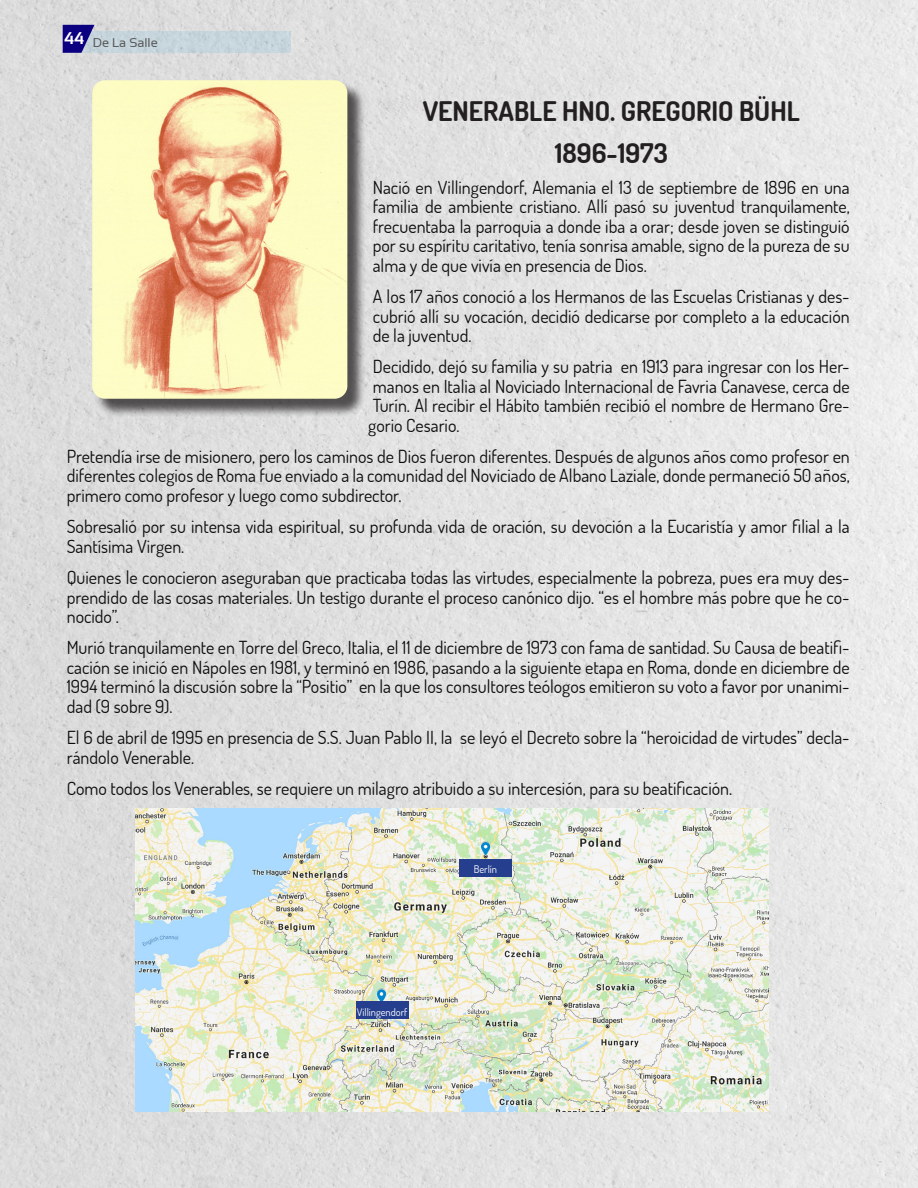
<style>
.page{position:relative;width:918px;height:1188px;background:#fff}
.page>*{position:absolute;margin:0;border:0;box-sizing:border-box;transform-origin:0 0}
.t1{font:700 27px "Dosis";color:#231f20}
.t2{font:18px/19.5px "Dosis";color:#0d0d0d;text-align:justify}
.t3{font:12.75px "Sansation";color:#57585a}
.No_Spacing{font:10.5px "Dosis";color:#fff}
</style>
<div class="page">
<img style="left:0;top:0;width:918px;height:1188px">
<div style="left:78px;top:31px;width:213px;height:22px;background:#c6d5db"></div>
<svg style="left:63px;top:25px;width:31px;height:28px"></svg>
<div style="left:95px;top:83px;width:271px;height:334px;background:#231f20;opacity:.75"></div>
<img style="left:92px;top:80px;width:255px;height:319px">
<img style="left:136px;top:808px;width:633px;height:303px">
<div style="left:459px;top:859px;width:53px;height:17px;background:#253f8e"></div>
<div style="left:356px;top:1001px;width:53px;height:18px;background:#253f8e"></div>
<p class="t3" style="left:64px;top:35px;width:95px"><sup>44</sup> De La Salle</p>
<p class="t1" style="left:423px;top:94px;width:378px">VENERABLE HNO. GREGORIO BÜHL</p>
<p class="t1" style="left:555px;top:135px;width:115px">1896-1973</p>
<p class="t2" style="left:373px;top:177px;width:479px">Nació en Villingendorf, Alemania el 13 de septiembre de 1896 en una familia de ambiente cristiano. Allí pasó su juventud tranquilamente, frecuentaba la parroquia a donde iba a orar; desde joven se distinguió por su espíritu caritativo, tenía sonrisa amable, signo de la pureza de su alma y de que vivía en presencia de Dios.</p>
<p class="t2" style="left:373px;top:286px;width:479px">A los 17 años conoció a los Hermanos de las Escuelas Cristianas y des&shy;cubrió allí su vocación, decidió dedicarse por completo a la educación de la juventud.</p>
<p class="t2" style="left:368px;top:357px;width:483px">Decidido, dejó su familia y su patria en 1913 para ingresar con los Her&shy;manos en Italia al Noviciado Internacional de Favria Canavese, cerca de Turín. Al recibir el Hábito también recibió el nombre de Hermano Gre&shy;gorio Cesario.</p>
<p class="t2" style="left:67px;top:446px;width:785px">Pretendía irse de misionero, pero los caminos de Dios fueron diferentes. Después de algunos años como profesor en diferentes colegios de Roma fue enviado a la comunidad del Noviciado de Albano Laziale, donde permaneció 50 años, primero como profesor y luego como subdirector.</p>
<p class="t2" style="left:67px;top:517px;width:785px">Sobresalió por su intensa vida espiritual, su profunda vida de oración, su devoción a la Eucaristía y amor filial a la<br>Santísima Virgen.</p>
<p class="t2" style="left:67px;top:567px;width:784px">Quienes le conocieron aseguraban que practicaba todas las virtudes, especialmente la pobreza, pues era muy des&shy;prendido de las cosas materiales. Un testigo durante el proceso canónico dijo. “es el hombre más pobre que he co&shy;nocido”.</p>
<p class="t2" style="left:67px;top:638px;width:784px">Murió tranquilamente en Torre del Greco, Italia, el 11 de diciembre de 1973 con fama de santidad. Su Causa de beatifi&shy;cación se inició en Nápoles en 1981, y terminó en 1986, pasando a la siguiente etapa en Roma, donde en diciembre de 1994 terminó la discusión sobre la “Positio” en la que los consultores teólogos emitieron su voto a favor por unanimi&shy;dad (9 sobre 9).</p>
<p class="t2" style="left:67px;top:727px;width:784px">El 6 de abril de 1995 en presencia de S.S. Juan Pablo II, la se leyó el Decreto sobre la “heroicidad de virtudes” decla&shy;rándolo Venerable.</p>
<p class="t2" style="left:67px;top:778px;width:667px">Como todos los Venerables, se requiere un milagro atribuido a su intercesión, para su beatificación.</p>
<p class="No_Spacing" style="left:357px;top:1005px;width:52px">Villingendorf</p>
<p class="No_Spacing" style="left:474px;top:862px;width:25px">Berlín</p>
</div>
